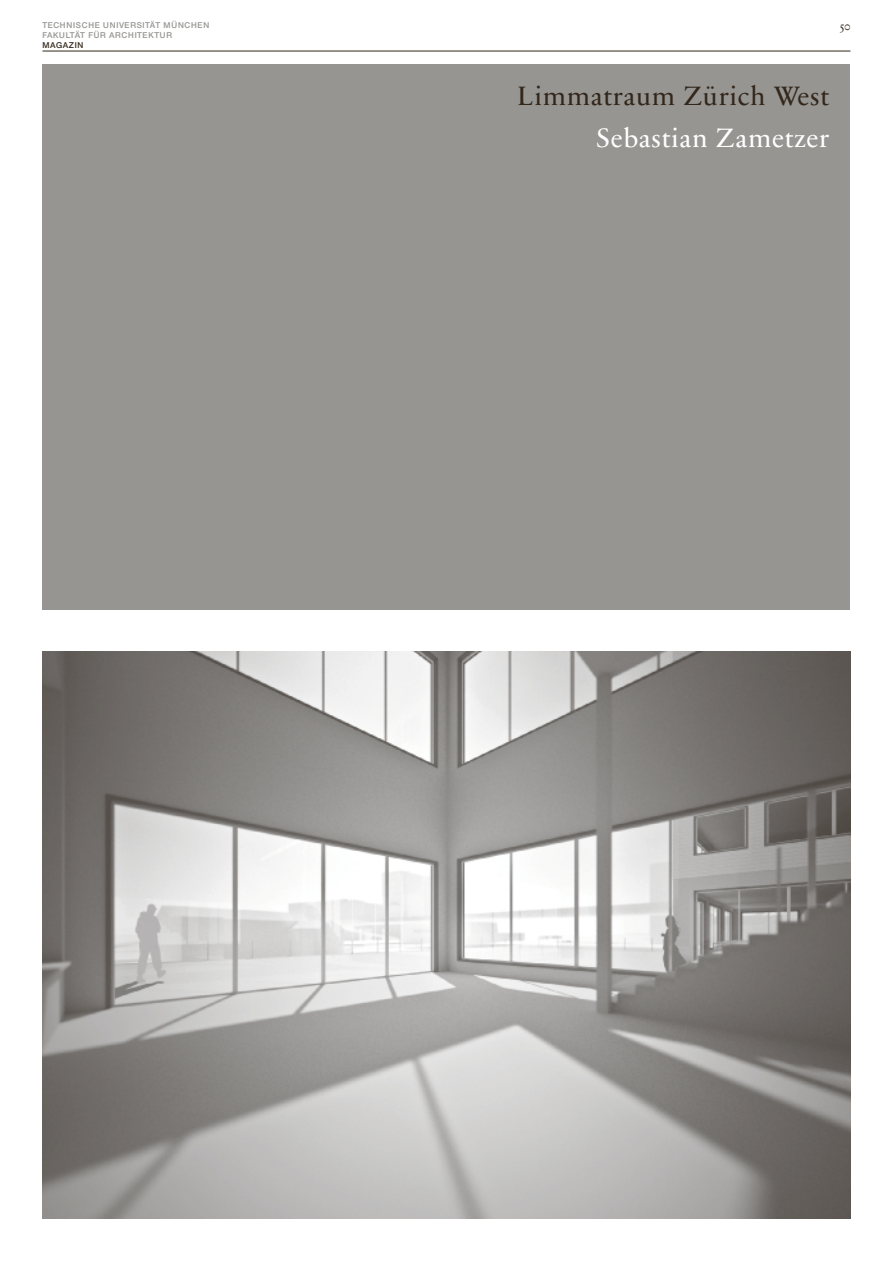
<style>
.page{position:relative;width:893px;height:1263px;background:#fff}
.page>*{position:absolute;margin:0;border:0;box-sizing:border-box;transform-origin:0 0}
.t1{font:27px "Sabon Next LT Pro";letter-spacing:.025em;color:#33271c}
.t2{font:27px "Sabon Next LT Pro";letter-spacing:.025em;color:#fff}
.t3{font:12px "Sabon Next LT Pro";color:#33271c}
.t4{font:500 8.25px/9.9px "Neue Helvetica BQ";letter-spacing:.08em;color:#969592}
.t5{font:500 8.25px "Neue Helvetica BQ";letter-spacing:.07em;color:#33271c}
</style>
<div class="page">
<hr style="left:43px;top:51px;width:807px;height:1px;background:#33271c">
<div style="left:43px;top:64px;width:807px;height:546px;background:#969592"></div>
<img style="left:43px;top:652px;width:807px;height:567px">
<p class="t4" style="left:43px;top:20px;width:168px">TECHNISCHE UNIVERSITÄT MÜNCHEN<br>FAKULTÄT FÜR ARCHITEKTUR</p>
<p class="t5" style="left:43px;top:39px;width:42px">MAGAZIN</p>
<h2 class="t3" style="left:840px;top:17px;width:12px">50</h2>
<h1 class="t1" style="left:518px;top:75px;width:313px">Limmatraum Zürich West</h1>
<h1 class="t2" style="left:596px;top:117px;width:234px">Sebastian Zametzer</h1>
</div>
